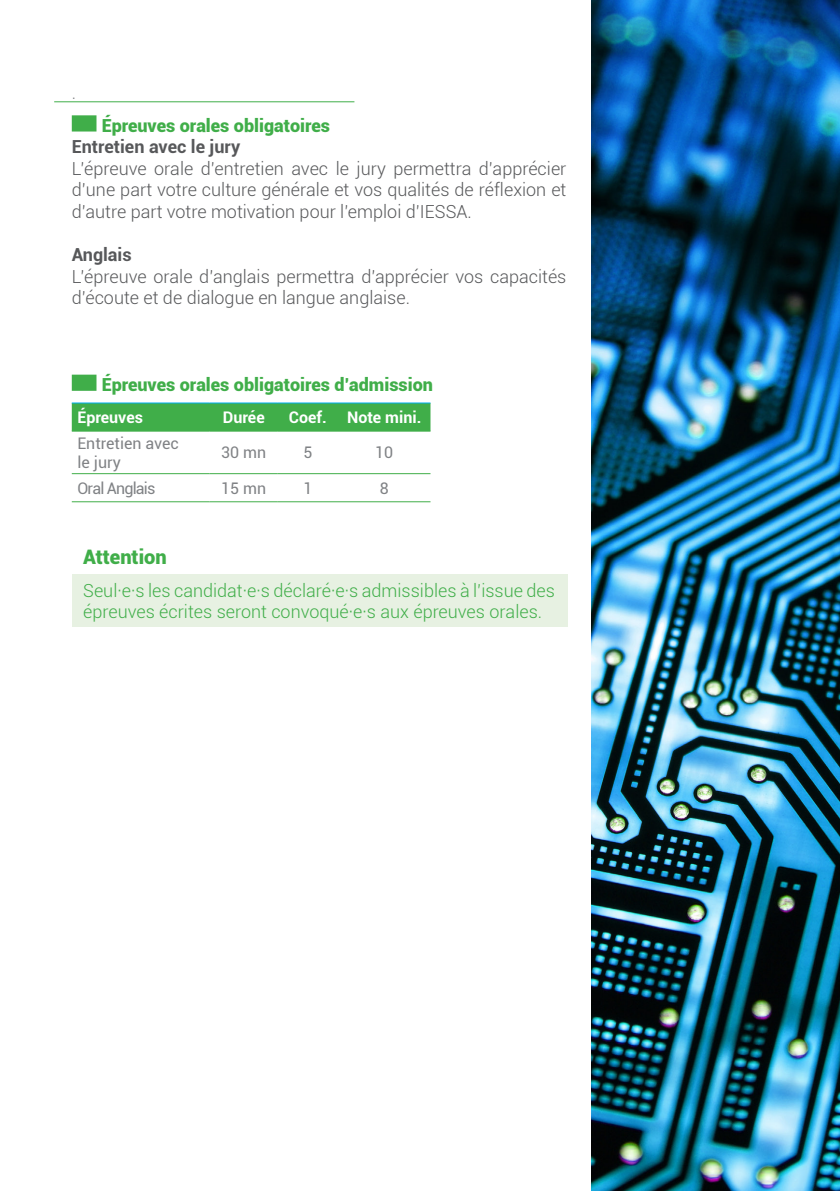
<style>
.page{position:relative;width:840px;height:1191px;background:#fff}
.page>*{position:absolute;margin:0;border:0;box-sizing:border-box;transform-origin:0 0}
.t1{font:900 20px "Roboto";color:#40ae49}
.t2{font:300 18px/21.6px "Roboto";color:#57585a;text-align:justify}
.t3{font:300 18px/21.6px "Roboto";color:#40ae49}
.t4{font:900 18px "Roboto";color:#40ae49}
.t5{font:700 18px "Roboto";color:#57585a}
.t6{font:300 18px "Roboto";color:#808285}
.t7{font:16px/19.2px "Roboto";color:#808285}
.t8{font:700 16px "Roboto";color:#fff}
.t9{font:16px "Roboto";letter-spacing:-.05em;color:#808285}
</style>
<div class="page">
<div style="left:72px;top:574px;width:495px;height:53px;background:#e7f1e2"></div>
<img style="left:591px;top:0;width:248px;height:1191px">
<hr style="left:54px;top:101px;width:300px;height:1px;background:#40ae49">
<div style="left:72px;top:115px;width:24px;height:16px;background:#40ae49;border:2px solid #40ae49"></div>
<div style="left:72px;top:375px;width:24px;height:16px;background:#40ae49;border:2px solid #40ae49"></div>
<div style="left:72px;top:403px;width:358px;height:27px;background:#40ae49"></div>
<hr style="left:72px;top:430px;width:137px;height:1px;background:#40ae49">
<hr style="left:209px;top:430px;width:69px;height:1px;background:#40ae49">
<hr style="left:278px;top:430px;width:60px;height:1px;background:#40ae49">
<hr style="left:338px;top:430px;width:92px;height:1px;background:#40ae49">
<hr style="left:72px;top:473px;width:137px;height:1px;background:#40ae49">
<hr style="left:209px;top:473px;width:69px;height:1px;background:#40ae49">
<hr style="left:278px;top:473px;width:60px;height:1px;background:#40ae49">
<hr style="left:338px;top:473px;width:92px;height:1px;background:#40ae49">
<hr style="left:72px;top:501px;width:137px;height:1px;background:#40ae49">
<hr style="left:209px;top:501px;width:69px;height:1px;background:#40ae49">
<hr style="left:278px;top:501px;width:60px;height:1px;background:#40ae49">
<hr style="left:338px;top:501px;width:92px;height:1px;background:#40ae49">
<hr style="left:72px;top:402px;width:137px;height:1px;background:#00aeef">
<hr style="left:209px;top:402px;width:69px;height:1px;background:#00aeef">
<hr style="left:278px;top:402px;width:60px;height:1px;background:#00aeef">
<hr style="left:338px;top:402px;width:92px;height:1px;background:#00aeef">
<p class="t6" style="left:72px;top:80px;width:6px">.</p>
<p class="t4" style="left:102px;top:112px;width:230px">Épreuves orales obligatoires</p>
<p class="t5" style="left:72px;top:134px;width:170px">Entretien avec le jury</p>
<p class="t2" style="left:72px;top:157px;width:496px">L’épreuve orale d’entretien avec le jury permettra d’apprécier d’une part votre culture générale et vos qualités de réflexion et d’autre part votre motivation pour l’emploi d’IESSA.</p>
<p class="t5" style="left:72px;top:242px;width:61px">Anglais</p>
<p class="t2" style="left:72px;top:265px;width:496px">L’épreuve orale d’anglais permettra d’apprécier vos capacités d’écoute et de dialogue en langue anglaise.</p>
<p class="t4" style="left:102px;top:372px;width:332px">Épreuves orales obligatoires d’admission</p>
<p class="t8" style="left:77px;top:406px;width:67px">Épreuves</p>
<p class="t8" style="left:223px;top:406px;width:43px">Durée</p>
<p class="t8" style="left:289px;top:406px;width:39px">Coef.</p>
<p class="t8" style="left:347px;top:406px;width:76px">Note mini.</p>
<p class="t7" style="left:77px;top:433px;width:103px">Entretien avec le jury</p>
<p class="t7" style="left:221px;top:442px;width:47px">30 mn</p>
<p class="t7" style="left:303px;top:442px;width:11px">5</p>
<p class="t7" style="left:375px;top:442px;width:20px">10</p>
<p class="t9" style="left:77px;top:477px;width:80px">Oral Anglais</p>
<p class="t7" style="left:221px;top:478px;width:47px">15 mn</p>
<p class="t7" style="left:303px;top:478px;width:11px">1</p>
<p class="t7" style="left:379px;top:478px;width:11px">8</p>
<p class="t1" style="left:83px;top:542px;width:85px">Attention</p>
<p class="t3" style="left:83px;top:579px;width:473px">Seul·e·s les candidat·e·s déclaré·e·s admissibles à l’issue des épreuves écrites seront convoqué·e·s aux épreuves orales.</p>
</div>
